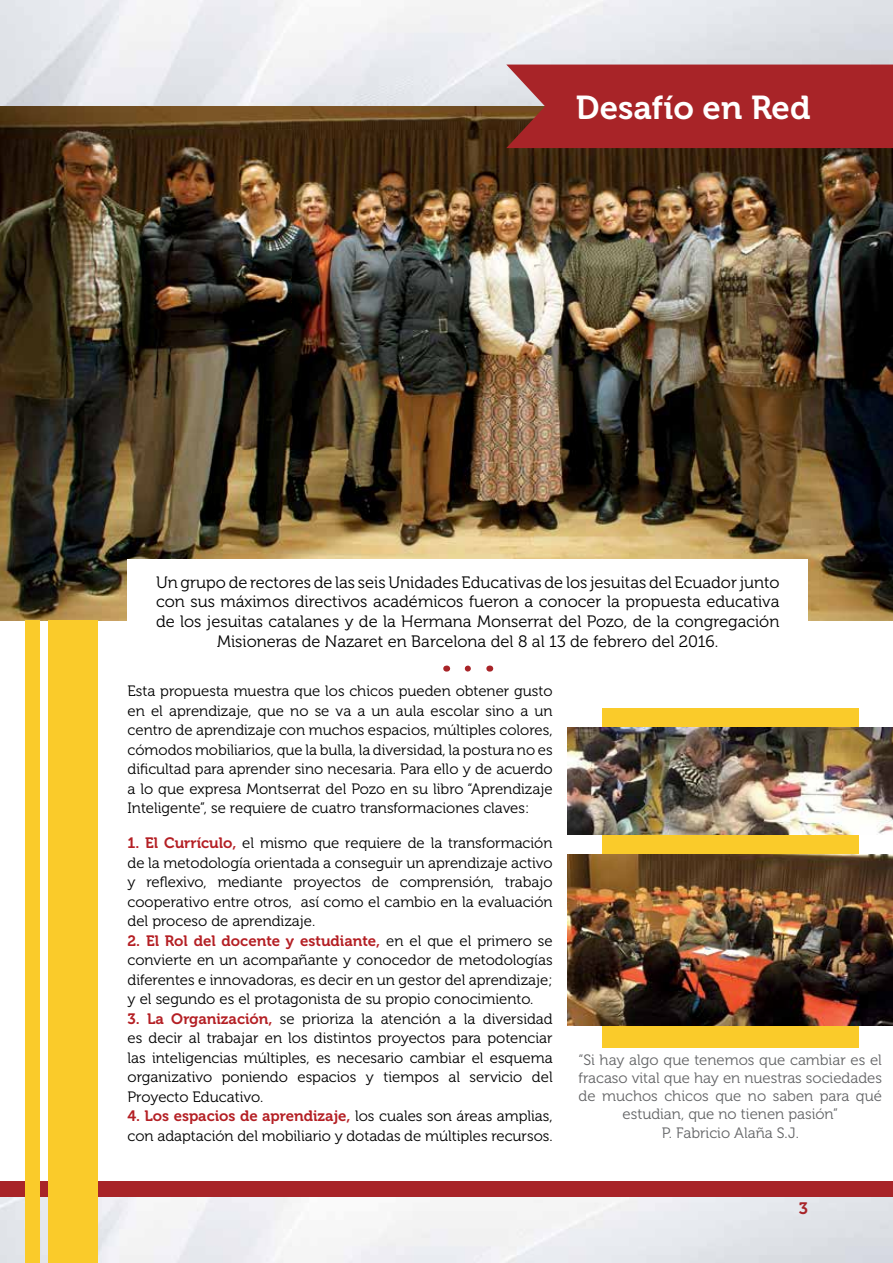
<style>
.page{position:relative;width:893px;height:1263px;background:#fff}
.page>*{position:absolute;margin:0;border:0;box-sizing:border-box;transform-origin:0 0}
.t1{font:33px "Museo 700";color:#fff}
.t2{font:16.5px/19.8px "Museo 300";color:#000;text-align:center}
.t3{font:16.5px "Museo 700";color:#a82428}
.t4{font:15px/19.5px "Museo 300";color:#000;text-align:justify}
.t5{font:15px/18px "Museo 300";color:#636466;text-align:center}
.t6{font:15px "Museo 700";color:#b41f24}
.s1{font-family:"Museo 700";color:#b41f24}
.s2{font-family:"Museo 300";color:#000}
</style>
<div class="page">
<img style="left:0;top:1196px;width:893px;height:67px">
<div style="left:0;top:1181px;width:893px;height:15px;background:#a82428"></div>
<img style="left:0;top:0;width:893px;height:620px">
<div style="left:128px;top:559px;width:680px;height:106px;background:#fff"></div>
<div style="left:506px;top:65px;width:387px;height:83px;background:#a82428"></div>
<svg style="left:468px;top:665px;width:3px;height:6px"></svg>
<div style="left:602px;top:708px;width:256px;height:339px;background:#facb2a"></div>
<img style="left:568px;top:728px;width:325px;height:106px">
<img style="left:568px;top:854px;width:325px;height:172px">
<div style="left:48px;top:620px;width:49px;height:643px;background:#facb2a"></div>
<div style="left:25px;top:620px;width:15px;height:643px;background:#facb2a"></div>
<h1 class="t1" style="left:576px;top:89px;width:236px">Desafío en Red</h1>
<p class="t2" style="left:156px;top:572px;width:625px">Un grupo de rectores de las seis Unidades Educativas de los jesuitas del Ecuador junto con sus máximos directivos académicos fueron a conocer la propuesta educativa de los jesuitas catalanes y de la Hermana Monserrat del Pozo, de la congregación Misioneras de Nazaret en Barcelona del 8 al 13 de febrero del 2016.</p>
<p class="t4" style="left:128px;top:681px;width:427px">Esta propuesta muestra que los chicos pueden obtener gusto en el aprendizaje, que no se va a un aula escolar sino a un centro de aprendizaje con muchos espacios, múltiples colores, cómodos mobiliarios, que la bulla, la diversidad, la postura no es dificultad para aprender sino necesaria. Para ello y de acuerdo a lo que expresa Montserrat del Pozo en su libro “Aprendizaje Inteligente”, se requiere de cuatro transformaciones claves:</p>
<p class="t4" style="left:128px;top:834px;width:427px"><span class="s1">1. El Currículo,</span> el mismo que requiere de la transformación de la metodología orientada a conseguir un aprendizaje activo y reflexivo, mediante proyectos de comprensión, trabajo cooperativo entre otros, así como el cambio en la evaluación del proceso de aprendizaje.</p>
<p class="t6" style="left:128px;top:932px;width:427px">2. El Rol del docente y estudiante, <span class="s2">en el que el primero se</span></p>
<p class="t4" style="left:128px;top:951px;width:427px">convierte en un acompañante y conocedor de metodologías diferentes e innovadoras, es decir en un gestor del aprendizaje; y el segundo es el protagonista de su propio conocimiento.</p>
<p class="t4" style="left:128px;top:1009px;width:427px"><span class="s1">3. La Organización,</span> se prioriza la atención a la diversidad es decir al trabajar en los distintos proyectos para potenciar las inteligencias múltiples, es necesario cambiar el esquema organizativo poniendo espacios y tiempos al servicio del Proyecto Educativo.</p>
<p class="t6" style="left:128px;top:1108px;width:427px">4. Los espacios de aprendizaje, <span class="s2">los cuales son áreas amplias,</span></p>
<p class="t4" style="left:128px;top:1126px;width:427px">con adaptación del mobiliario y dotadas de múltiples recursos.</p>
<p class="t5" style="left:579px;top:1051px;width:305px">“Si hay algo que tenemos que cambiar es el fracaso vital que hay en nuestras sociedades de muchos chicos que no saben para qué estudian, que no tienen pasión”</p>
<p class="t5" style="left:662px;top:1124px;width:139px">P. Fabricio Alaña S.J.</p>
<p class="t3" style="left:799px;top:1199px;width:11px">3</p>
</div>
